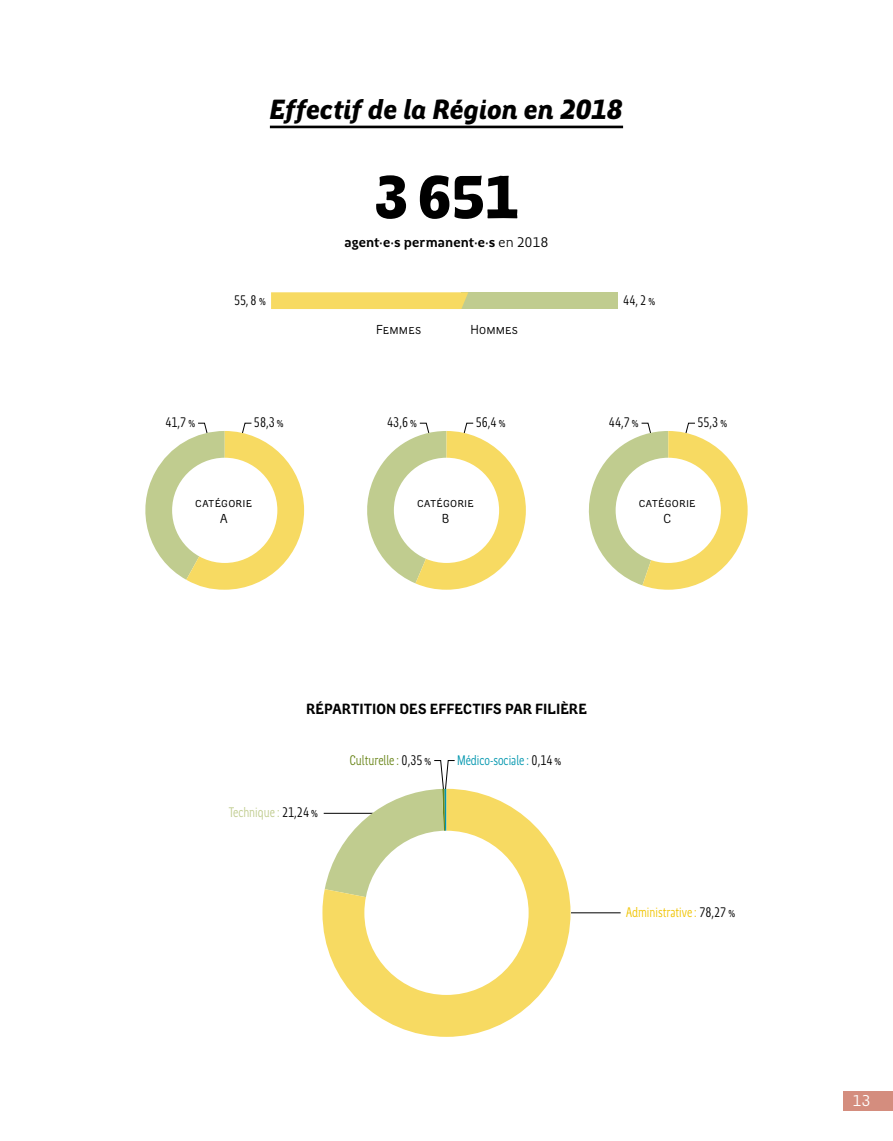
<style>
.page{position:relative;width:893px;height:1141px;background:#fff}
.page>*{position:absolute;margin:0;border:0;box-sizing:border-box;transform-origin:0 0}
.t1{font:900 61.25px "Region Bretagne New";color:#000}
.t2{font:italic 900 28px "Region Bretagne New";letter-spacing:-.005em;color:#000}
.t3{font:15.75px "Region Bretagne New";color:#fff}
.t4{font:700 14.88px "Region Bretagne New";letter-spacing:.005em;color:#000}
.t5{font:14px "Region Bretagne Cond New";color:#000}
.t6{font:700 14px "Region Bretagne New";letter-spacing:.005em;color:#000}
.t7{font:14px "Region Bretagne Cond New";color:#f0c400}
.t8{font:14px "Region Bretagne Cond New";color:#0096ae}
.t9{font:14px "Region Bretagne Cond New";color:#688417}
.t10{font:14px "Region Bretagne Cond New";color:#c0cc8f}
.t11{font:13.12px/15.8px "Region Bretagne New";letter-spacing:.01em;color:#000;text-align:center}
.s1{font-weight:400}
.s2{color:#000}
</style>
<div class="page">
<hr style="left:571px;top:912px;width:50px;height:1px;background:#000">
<hr style="left:270px;top:126px;width:353px;height:2px;background:#000">
<div style="left:843px;top:1091px;width:50px;height:20px;background:#d48d7e"></div>
<div style="left:461px;top:292px;width:157px;height:17px;background:#c0cc8f"></div>
<svg style="left:271px;top:292px;width:197px;height:17px"></svg>
<svg style="left:145px;top:423px;width:159px;height:167px"></svg>
<div style="left:172px;top:458px;width:105px;height:105px;background:#fff;border-radius:50%"></div>
<svg style="left:367px;top:423px;width:159px;height:167px"></svg>
<div style="left:394px;top:458px;width:105px;height:105px;background:#fff;border-radius:50%"></div>
<svg style="left:588px;top:423px;width:160px;height:167px"></svg>
<div style="left:616px;top:458px;width:105px;height:105px;background:#fff;border-radius:50%"></div>
<svg style="left:434px;top:760px;width:21px;height:29px"></svg>
<svg style="left:322px;top:789px;width:248px;height:248px;fill:#f7da62"></svg>
<div style="left:364px;top:831px;width:165px;height:164px;background:#fff;border-radius:50%"></div>
<h2 class="t2" style="left:270px;top:94px;width:355px">Effectif de la Région en 2018</h2>
<h1 class="t1" style="left:374px;top:164px;width:147px">3 651</h1>
<p class="t6" style="left:345px;top:235px;width:205px">agent·e·s permanent·e·s <span class="s1">en 2018</span></p>
<p class="t5" style="left:234px;top:293px;width:33px">55, 8 %</p>
<p class="t5" style="left:623px;top:293px;width:34px">44, 2 %</p>
<p class="t5" style="left:165px;top:415px;width:32px">41,7%</p>
<p class="t5" style="left:254px;top:415px;width:32px">58,3%</p>
<p class="t11" style="left:195px;top:495px;width:58px">catégorie<br>A</p>
<p class="t11" style="left:376px;top:322px;width:46px">Femmes</p>
<p class="t11" style="left:470px;top:322px;width:49px">Hommes</p>
<p class="t5" style="left:387px;top:415px;width:32px">43,6%</p>
<p class="t5" style="left:476px;top:415px;width:32px">56,4%</p>
<p class="t11" style="left:417px;top:495px;width:58px">catégorie<br>B</p>
<p class="t5" style="left:609px;top:415px;width:32px">44,7%</p>
<p class="t5" style="left:697px;top:415px;width:32px">55,3%</p>
<p class="t11" style="left:639px;top:495px;width:58px">catégorie<br>C</p>
<p class="t4" style="left:306px;top:701px;width:282px">RÉPARTITION DES EFFECTIFS PAR FILIÈRE</p>
<p class="t10" style="left:229px;top:805px;width:91px">Technique: <span class="s2">21,24%</span></p>
<p class="t9" style="left:350px;top:752px;width:84px">Culturelle: <span class="s2">0,35%</span></p>
<p class="t8" style="left:457px;top:752px;width:106px">Médico-sociale: <span class="s2">0,14%</span></p>
<p class="t7" style="left:626px;top:904px;width:111px">Administrative: <span class="s2">78,27%</span></p>
<p class="t3" style="left:852px;top:1092px;width:20px">13</p>
</div>
